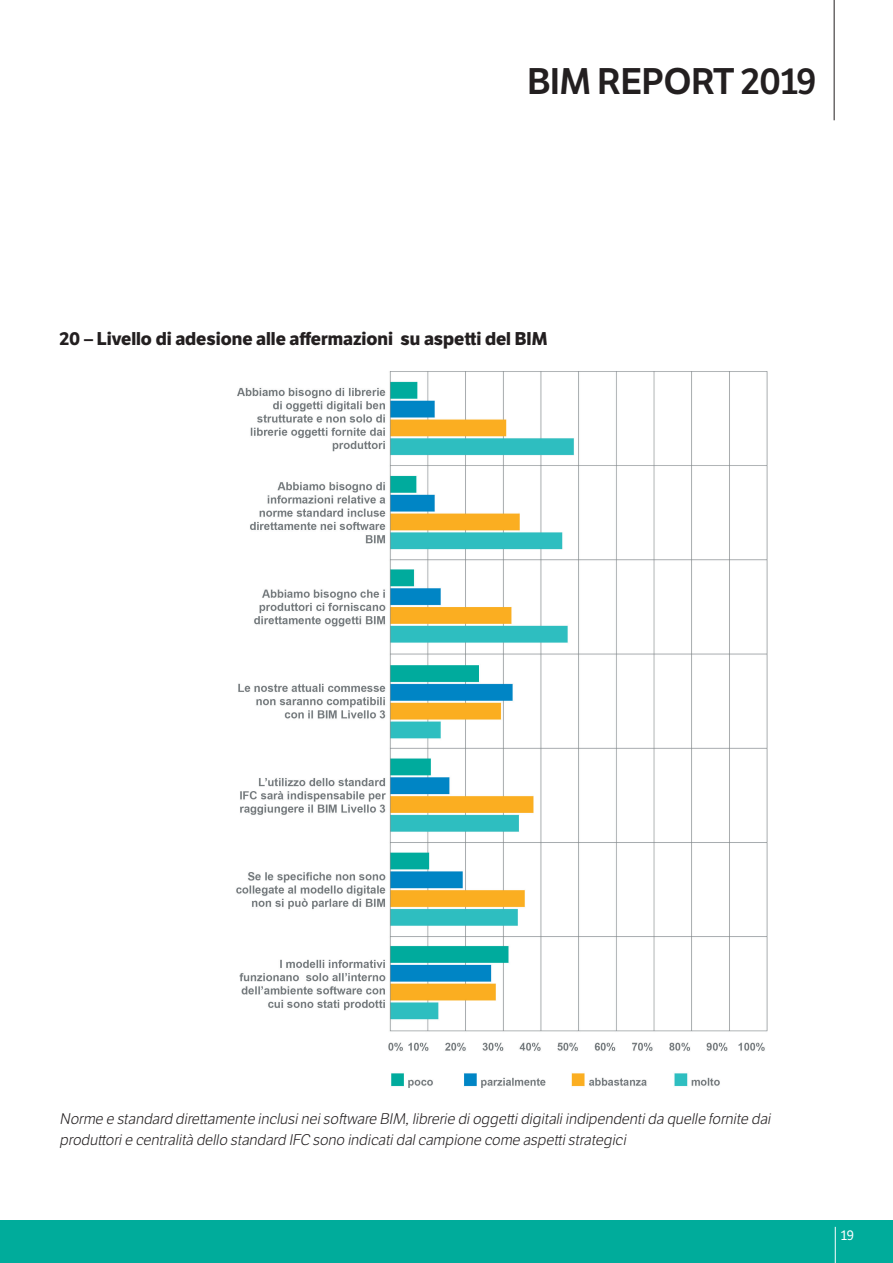
<style>
.page{position:relative;width:893px;height:1263px;background:#fff}
.page>*{position:absolute;margin:0;border:0;box-sizing:border-box;transform-origin:0 0}
.t1{font:600 36px "LFT Etica";letter-spacing:-.02em;color:#231f20}
.t2{font:700 18px "LFT Etica";color:#231f20}
.t3{font:italic 300 15px/21px "LFT Etica";color:#231f20}
.t4{font:13.5px "LFT Etica";color:#fff}
</style>
<div class="page">
<div style="left:0;top:1220px;width:893px;height:43px;background:#00ac9b"></div>
<hr style="left:835px;top:1227px;width:1px;height:36px;background:#fff">
<hr style="left:834px;top:0;width:1px;height:120px;background:#231f20">
<img style="left:236px;top:371px;width:532px;height:717px">
<h1 class="t1" style="left:527px;top:60px;width:291px">BIM REPORT 2019</h1>
<p class="t2" style="left:60px;top:327px;width:489px">20 – Livello di adesione alle affermazioni su aspetti del BIM</p>
<p class="t3" style="left:60px;top:1108px;width:716px">Norme e standard direttamente inclusineisoftware BIM,librerie dioggettidigitaliindipendentida quelle fornite dai produttorie centralità dello standard IFC sono indicatidalcampione come aspettistrategici</p>
<p class="t4" style="left:841px;top:1227px;width:15px">19</p>
</div>
